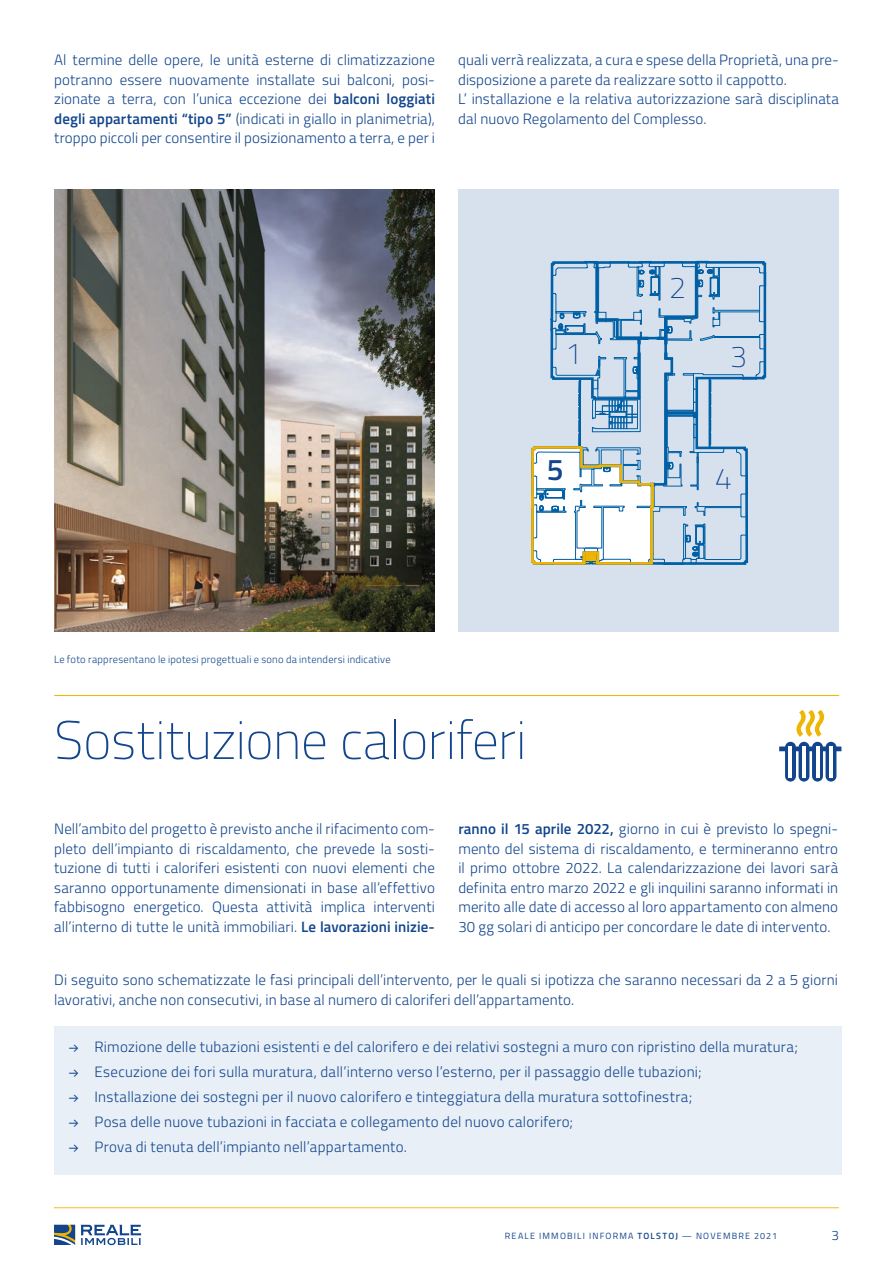
<style>
.page{position:relative;width:893px;height:1263px;background:#fff}
.page>*{position:absolute;margin:0;border:0;box-sizing:border-box;transform-origin:0 0}
.t1{font:100 54px "Titillium";letter-spacing:-.005em;color:#12458d}
.t2{font:100 30px "Titillium";color:#12458d}
.t3{font:600 30px "Titillium";color:#12458d}
.t4{font:300 15px/19.5px "Titillium";letter-spacing:.01em;color:#12458d;text-align:justify}
.t5{font:300 13.65px "Titillium";color:#12458d}
.t6{font:300 10.5px "Titillium";letter-spacing:.02em;color:#12458d}
.t7{font:9px "Titillium";letter-spacing:.13em;color:#12458d}
.s1{font-weight:600}
.s2{font-family:"Fakt Pro";font-weight:400}
</style>
<div class="page">
<svg style="left:54px;top:1225px;width:21px;height:20px"></svg>
<svg style="left:81px;top:1225px;width:60px;height:20px"></svg>
<hr style="left:54px;top:1207px;width:785px;height:1px;background:#f2bd1c">
<div style="left:458px;top:189px;width:381px;height:442px;background:#d7e1ee"></div>
<svg style="left:531px;top:260px;width:236px;height:305px"></svg>
<img style="left:54px;top:189px;width:381px;height:442px">
<div style="left:54px;top:1026px;width:787px;height:149px;background:#e8eff6"></div>
<hr style="left:54px;top:695px;width:785px;height:1px;background:#f0b502">
<svg style="left:779px;top:710px;width:62px;height:71px"></svg>
<hr style="left:789px;top:746px;width:3px;height:32px;background:#fff">
<hr style="left:802px;top:746px;width:4px;height:32px;background:#fff">
<hr style="left:816px;top:746px;width:3px;height:32px;background:#fff">
<hr style="left:829px;top:746px;width:4px;height:32px;background:#fff">
<p class="t4" style="left:54px;top:50px;width:382px">Al termine delle opere, le unità esterne di climatizzazione potranno essere nuovamente installate sui balconi, posi&shy;zionate a terra, con l’unica eccezione dei <span class="s1">balconi loggiati degli appartamenti “tipo 5”</span> (indicati in giallo in planimetria), troppo piccoli per consentire il posizionamento a terra, e per i</p>
<p class="t4" style="left:458px;top:50px;width:382px">quali verrà realizzata, a cura e spese della Proprietà, una pre&shy;disposizione a parete da realizzare sotto il cappotto.</p>
<p class="t4" style="left:458px;top:89px;width:382px">L’ installazione e la relativa autorizzazione sarà disciplinata dal nuovo Regolamento del Complesso.</p>
<p class="t2" style="left:565px;top:332px;width:18px">1</p>
<p class="t2" style="left:669px;top:266px;width:18px">2</p>
<p class="t2" style="left:730px;top:335px;width:18px">3</p>
<p class="t3" style="left:547px;top:446px;width:18px">5</p>
<p class="t2" style="left:715px;top:457px;width:18px">4</p>
<p class="t6" style="left:54px;top:651px;width:338px">Le foto rappresentano le ipotesi progettuali e sono da intendersi indicative</p>
<p class="t1" style="left:54px;top:702px;width:474px">Sostituzione caloriferi</p>
<p class="t4" style="left:54px;top:818px;width:382px">Nell’ambito del progetto è previsto anche il rifacimento com&shy;pleto dell’impianto di riscaldamento, che prevede la sosti&shy;tuzione di tutti i caloriferi esistenti con nuovi elementi che saranno opportunamente dimensionati in base all’effettivo fabbisogno energetico. Questa attività implica interventi all’interno di tutte le unità immobiliari. <span class="s1">Le lavorazioni inizie-</span></p>
<p class="t4" style="left:458px;top:818px;width:381px"><span class="s1">ranno il 15 aprile 2022,</span> giorno in cui è previsto lo spegni&shy;mento del sistema di riscaldamento, e termineranno entro il primo ottobre 2022. La calendarizzazione dei lavori sarà definita entro marzo 2022 e gli inquilini saranno informati in merito alle date di accesso al loro appartamento con almeno 30 gg solari di anticipo per concordare le date di intervento.</p>
<p class="t4" style="left:54px;top:970px;width:785px">Di seguito sono schematizzate le fasi principali dell’intervento, per le quali si ipotizza che saranno necessari da 2 a 5 giorni lavorativi, anche non consecutivi, in base al numero di caloriferi dell’appartamento.</p>
<p class="t4" style="left:69px;top:1036px;width:730px"><span class="s2">→</span> Rimozione delle tubazioni esistenti e del calorifero e dei relativi sostegni a muro con ripristino della muratura;</p>
<p class="t4" style="left:69px;top:1061px;width:634px"><span class="s2">→</span> Esecuzione dei fori sulla muratura, dall’interno verso l’esterno, per il passaggio delle tubazioni;</p>
<p class="t4" style="left:69px;top:1086px;width:625px"><span class="s2">→</span> Installazione dei sostegni per il nuovo calorifero e tinteggiatura della muratura sottofinestra;</p>
<p class="t4" style="left:69px;top:1111px;width:506px"><span class="s2">→</span> Posa delle nuove tubazioni in facciata e collegamento del nuovo calorifero;</p>
<p class="t4" style="left:69px;top:1136px;width:339px"><span class="s2">→</span> Prova di tenuta dell’impianto nell’appartamento.</p>
<p class="t7" style="left:505px;top:1229px;width:274px">REALE IMMOBILI INFORMA <span class="s1">TOLSTOJ</span> — NOVEMBRE 2021</p>
<p class="t5" style="left:831px;top:1225px;width:9px">3</p>
</div>
